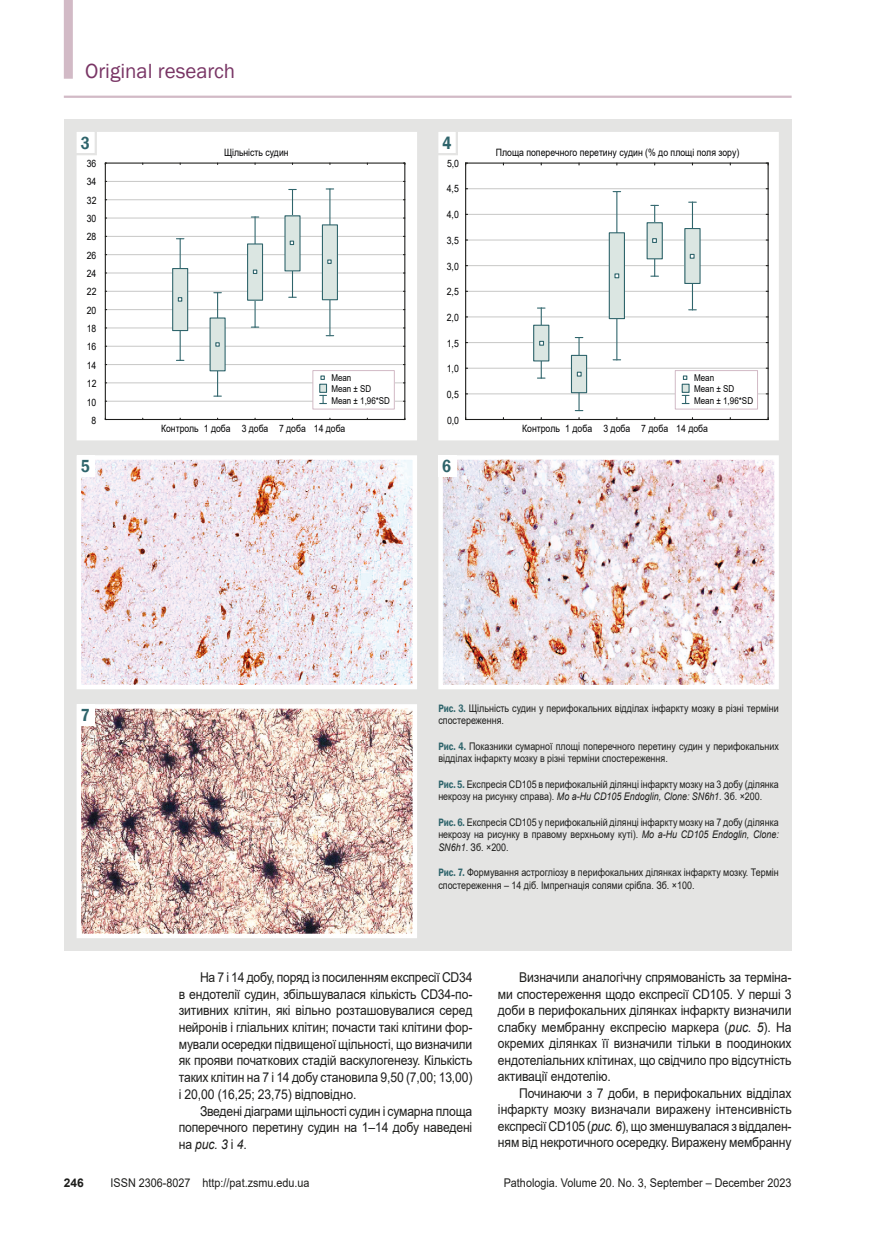
<style>
.page{position:relative;width:881px;height:1234px;background:#fff}
.page>*{position:absolute;margin:0;border:0;box-sizing:border-box;transform-origin:0 0}
.t1{font:21px "Franklin Gothic";color:#793565}
.номер_рис{font:600 18px "Franklin Gothic";color:#2e646b;scale:.85 1}
.tecst{font:13.5px/16.6px "Arial";letter-spacing:-.01em;color:#1d1d1b;text-align:justify;scale:.9 1}
.t2{font:12px "Arial";color:#1d1d1b;scale:.9 1}
.t3{font:700 12px "Arial";color:#1d1d1b}
.примечание{font:10.5px/12.6px "Arial";color:#1d1d1b;scale:.85 1}
.t4{font:10.05px "Arial";color:#020203;scale:.86 1}
.t5{font:10.05px "Arial";color:#020203;scale:.85 1}
.t6{font:9.45px/11.2px "Arial";color:#020203;scale:.85 1}
.t7{font:9.45px/11.2px "Arial";color:#020203;scale:.86 1}
.s1{font-family:"Franklin Gothic";font-weight:600;font-size:10.95px;color:#2e646b}
.s2{font-style:italic}
</style>
<div class="page">
<hr style="left:64px;top:96px;width:727px;height:2px;background:#d2bac6">
<div style="left:64px;top:119px;width:727px;height:831px;background:#e4e4e3"></div>
<svg style="left:76px;top:132px;width:341px;height:309px;background:#f6f7f7"></svg>
<svg style="left:438px;top:132px;width:341px;height:309px;background:#f7f8f8"></svg>
<svg style="left:76px;top:455px;width:341px;height:234px"></svg>
<img style="left:438px;top:455px;width:341px;height:234px">
<img style="left:76px;top:704px;width:341px;height:234px">
<svg style="left:76px;top:132px;width:22px;height:24px"></svg>
<div style="left:77px;top:455px;width:17px;height:21px;background:#fff"></div>
<div style="left:77px;top:704px;width:17px;height:21px;background:#fff"></div>
<svg style="left:438px;top:132px;width:21px;height:24px"></svg>
<div style="left:437px;top:455px;width:19px;height:21px;background:#fff"></div>
<div style="left:64px;top:0;width:9px;height:79px;background:#d2bac6"></div>
<h1 class="t1" style="left:85px;top:58px;width:152px">Original research</h1>
<p class="номер_рис" style="left:81px;top:132px;width:12px">3</p>
<p class="t5" style="left:87px;top:156px;width:13px">36</p>
<p class="t5" style="left:87px;top:175px;width:13px">34</p>
<p class="t5" style="left:87px;top:193px;width:13px">32</p>
<p class="t5" style="left:87px;top:211px;width:13px">30</p>
<p class="t5" style="left:87px;top:230px;width:13px">28</p>
<p class="t5" style="left:87px;top:248px;width:13px">26</p>
<p class="t5" style="left:87px;top:266px;width:13px">24</p>
<p class="t5" style="left:87px;top:285px;width:13px">22</p>
<p class="t5" style="left:87px;top:303px;width:13px">20</p>
<p class="t5" style="left:87px;top:321px;width:13px">18</p>
<p class="t5" style="left:87px;top:340px;width:13px">16</p>
<p class="t5" style="left:87px;top:358px;width:13px">14</p>
<p class="t5" style="left:87px;top:376px;width:13px">12</p>
<p class="t5" style="left:87px;top:395px;width:13px">10</p>
<p class="t5" style="left:92px;top:413px;width:7px">8</p>
<p class="номер_рис" style="left:81px;top:455px;width:12px">5</p>
<p class="t5" style="left:224px;top:145px;width:77px">Щільність судин</p>
<p class="t6" style="left:331px;top:372px;width:70px">Mean<br>Mean ± SD<br>Mean ± 1,96*SD</p>
<p class="t5" style="left:161px;top:421px;width:218px">Контроль 1 доба 3 доба 7 доба 14 доба</p>
<p class="номер_рис" style="left:442px;top:132px;width:12px">4</p>
<p class="t4" style="left:447px;top:156px;width:16px">5,0</p>
<p class="t4" style="left:446px;top:182px;width:16px">4,5</p>
<p class="t4" style="left:447px;top:208px;width:16px">4,0</p>
<p class="t4" style="left:446px;top:233px;width:16px">3,5</p>
<p class="t4" style="left:447px;top:259px;width:16px">3,0</p>
<p class="t4" style="left:446px;top:285px;width:16px">2,5</p>
<p class="t4" style="left:447px;top:310px;width:16px">2,0</p>
<p class="t4" style="left:446px;top:336px;width:16px">1,5</p>
<p class="t4" style="left:447px;top:362px;width:16px">1,0</p>
<p class="t4" style="left:446px;top:387px;width:16px">0,5</p>
<p class="t4" style="left:447px;top:413px;width:16px">0,0</p>
<p class="номер_рис" style="left:442px;top:455px;width:12px">6</p>
<p class="t4" style="left:495px;top:145px;width:284px">Площа поперечного перетину судин (% до площі поля зору)</p>
<p class="t7" style="left:693px;top:372px;width:70px">Mean<br>Mean ± SD<br>Mean ± 1,96*SD</p>
<p class="t4" style="left:522px;top:421px;width:218px">Контроль 1 доба 3 доба 7 доба 14 доба</p>
<p class="номер_рис" style="left:81px;top:703px;width:12px">7</p>
<p class="примечание" style="left:438px;top:701px;width:402px"><span class="s1">Рис. 3.</span> Щільність судин у перифокальних відділах інфаркту мозку в різні терміни спостереження.</p>
<p class="примечание" style="left:438px;top:739px;width:402px"><span class="s1">Рис. 4.</span> Показники сумарної площі поперечного перетину судин у перифокальних відділах інфаркту мозку в різні терміни спостереження.</p>
<p class="примечание" style="left:438px;top:777px;width:402px"><span class="s1">Рис. 5.</span> Експресія CD105 в перифокальній ділянці інфаркту мозку на 3 добу (ділянка некрозу на рисунку справа). <span class="s2">Mo a-Hu CD105 Endoglin, Clone: SN6h1</span>. Зб. ×200.</p>
<p class="примечание" style="left:438px;top:815px;width:402px;text-align:justify"><span class="s1">Рис. 6.</span> Експресія CD105 у перифокальній ділянці інфаркту мозку на 7 добу (ділянка некрозу на рисунку в правому верхньому куті). <span class="s2">Mo a-Hu CD105 Endoglin, Clone:<br>SN6h1</span>. Зб. ×200.</p>
<p class="примечание" style="left:438px;top:866px;width:402px"><span class="s1">Рис. 7.</span> Формування астрогліозу в перифокальних ділянках інфаркту мозку. Термін спостереження – 14 діб. Імпрегнація солями срібла. Зб. ×100.</p>
<p class="tecst" style="left:179px;top:968px;width:328px;text-indent:21px">На 7 і 14 добу, поряд із посиленням експресії CD34 в ендотелії судин, збільшувалася кількість CD34-по&shy;зитивних клітин, які вільно розташовувалися серед нейронів і гліальних клітин; почасти такі клітини фор&shy;мували осередки підвищеної щільності, що визначили як прояви початкових стадій васкулогенезу. Кількість таких клітин на 7 і 14 добу становила 9,50 (7,00; 13,00) і 20,00 (16,25; 23,75) відповідно.</p>
<p class="tecst" style="left:179px;top:1102px;width:327px;text-indent:21px">Зведені діаграми щільності судин і сумарна площа поперечного перетину судин на 1–14 добу наведені на <span class="s2">рис. 3</span> і <span class="s2">4</span>.</p>
<p class="tecst" style="left:497px;top:968px;width:328px;text-indent:21px">Визначили аналогічну спрямованість за терміна&shy;ми спостереження щодо експресії CD105. У перші 3 доби в перифокальних ділянках інфаркту визначили слабку мембранну експресію маркера (<span class="s2">рис. 5</span>). На окремих ділянках її визначили тільки в поодиноких ендотеліальних клітинах, що свідчило про відсутність активації ендотелію.</p>
<p class="tecst" style="left:497px;top:1084px;width:328px;text-indent:21px">Починаючи з 7 доби, в перифокальних відділах інфаркту мозку визначали виражену інтенсивність експресії CD105 (<span class="s2">рис. 6</span>), що зменшувалася з віддален&shy;ням від некротичного осередку. Виражену мембранну</p>
<p class="t3" style="left:64px;top:1174px;width:22px">246</p>
<p class="t2" style="left:111px;top:1174px;width:222px">ISSN 2306-8027 http://pat.zsmu.edu.ua</p>
<p class="t2" style="left:503px;top:1174px;width:321px">Pathologia. Volume 20. No. 3, September – December 2023</p>
</div>
